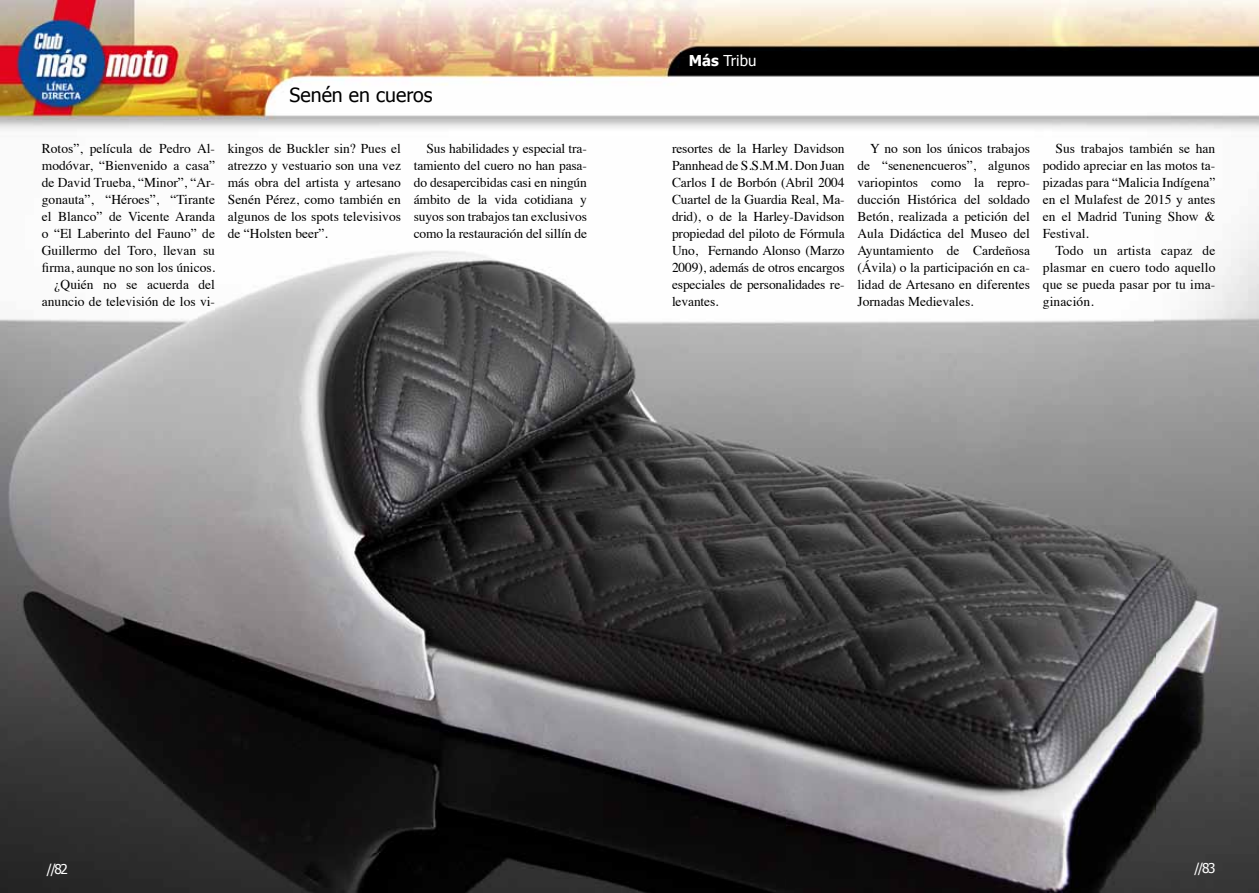
<style>
.page{position:relative;width:1259px;height:893px;background:#fff}
.page>*{position:absolute;margin:0;border:0;box-sizing:border-box;transform-origin:0 0}
.t1{font:19.5px "Tahoma";color:#000}
.t2{font:15px "Tahoma";color:#fff}
.t3{font:13.5px/17px "Times";color:#000;text-align:justify}
.t4{font:13.5px "Tahoma";color:#fff}
.s1{font-weight:700}
</style>
<div class="page">
<img style="left:0;top:0;width:1154px;height:525px">
<img style="left:1154px;top:0;width:105px;height:893px">
<img style="left:0;top:525px;width:786px;height:368px">
<img style="left:786px;top:525px;width:369px;height:368px">
<h1 class="t1" style="left:290px;top:82px;width:144px">Senén en cueros</h1>
<p class="t2" style="left:688px;top:50px;width:69px"><span class="s1">Más</span> Tribu</p>
<p class="t3" style="left:42px;top:139px;width:175px;text-align:right">Rotos”, película de Pedro Al&shy;modóvar, “Bienvenido a casa” de David Trueba, “Minor”, “Ar&shy;gonauta”, “Héroes”, “Tirante el Blanco” de Vicente Aranda o “El Laberinto del Fauno” de<br>Guillermo del Toro, llevan su firma, aunque no son los únicos. ¿Quién no se acuerda del anuncio de televisión de los vi-</p>
<p class="t3" style="left:228px;top:139px;width:175px">kingos de Buckler sin? Pues el atrezzo y vestuario son una vez más obra del artista y artesano Senén Pérez, como también en algunos de los spots televisivos de “Holsten beer”.</p>
<p class="t3" style="left:414px;top:139px;width:175px;text-indent:13px">Sus habilidades y especial tra&shy;tamiento del cuero no han pasa&shy;do desapercibidas casi en ningún ámbito de la vida cotidiana y suyos son trabajos tan exclusivos como la restauración del sillín de</p>
<p class="t3" style="left:672px;top:139px;width:174px">resortes de la Harley Davidson Pannhead de S.S.M.M. Don Juan Carlos I de Borbón (Abril 2004<br>Cuartel de la Guardia Real, Ma&shy;drid), o de la Harley-Davidson propiedad del piloto de Fórmula Uno, Fernando Alonso (Marzo 2009), además de otros encargos especiales de personalidades re&shy;levantes.</p>
<p class="t3" style="left:857px;top:139px;width:174px;text-indent:13px">Y no son los únicos trabajos de “senenencueros”, algunos variopintos como la repro&shy;ducción Histórica del soldado Betón, realizada a petición del Aula Didáctica del Museo del Ayuntamiento de Cardeñosa (Ávila) o la participación en ca&shy;lidad de Artesano en diferentes Jornadas Medievales.</p>
<p class="t3" style="left:1042px;top:139px;width:174px;text-indent:13px">Sus trabajos también se han podido apreciar en las motos ta&shy;pizadas para “Malicia Indígena” en el Mulafest de 2015 y antes en el Madrid Tuning Show &amp; Festival.</p>
<p class="t3" style="left:1042px;top:241px;width:174px;text-indent:13px">Todo un artista capaz de plasmar en cuero todo aquello que se pueda pasar por tu ima&shy;ginación.</p>
<p class="t4" style="left:47px;top:860px;width:23px">//82</p>
<p class="t4" style="left:1194px;top:859px;width:23px">//83</p>
</div>
